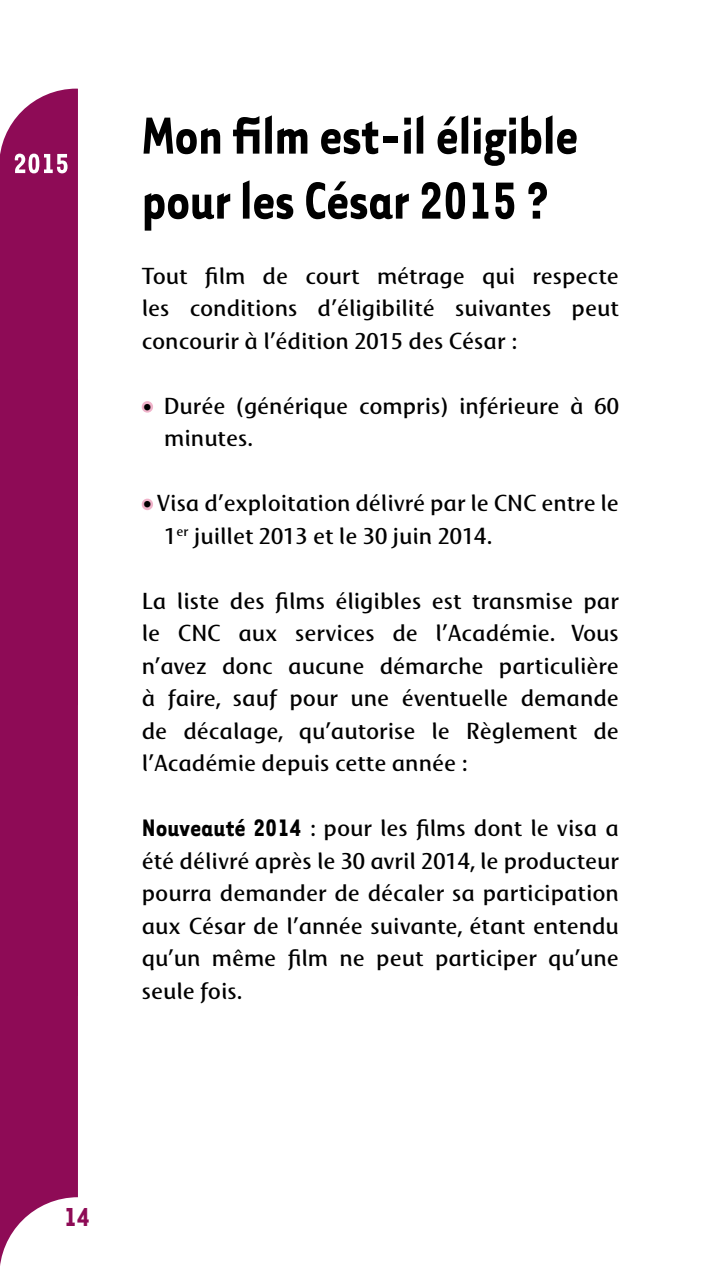
<style>
.page{position:relative;width:709px;height:1276px;background:#fff}
.page>*{position:absolute;margin:0;border:0;box-sizing:border-box;transform-origin:0 0}
.t1{font:700 60px/65px "Tarzana Narrow";letter-spacing:-.01em;color:#000;scale:.95 1}
.t2{font:700 30px "Tarzana Narrow";color:#8e0b56}
.t3{font:22.5px/32.5px "Mosquito";color:#000;text-align:justify}
.s1{font-family:"Tarzana Narrow";font-weight:700;font-size:27.5px}
</style>
<div class="page">
<div style="left:0;top:89px;width:78px;height:290px;background:#8e0b56"></div>
<div style="left:0;top:379px;width:78px;height:522px;background:#8e0b56"></div>
<svg style="left:0;top:901px;width:78px;height:365px;background:#9e2e6e"></svg>
<div style="left:142px;top:401px;width:11px;height:12px;border:5px solid #f0b3ca;border-radius:50%"></div>
<div style="left:142px;top:499px;width:11px;height:11px;border:5px solid #f0b3ca;border-radius:50%"></div>
<svg style="left:14px;top:154px;width:53px;height:19px"></svg>
<h1 class="t1" style="left:142px;top:100px;width:461px">Mon film est-il éligible pour les César 2015 ?</h1>
<p class="t3" style="left:142px;top:259px;width:478px">Tout film de court métrage qui respecte les conditions d’éligibilité suivantes peut concourir à l’édition 2015 des César :</p>
<p class="t3" style="left:164px;top:389px;width:456px;text-indent:-22px">• Durée (générique compris) inférieure à 60 minutes.</p>
<p class="t3" style="left:164px;top:486px;width:456px;text-indent:-22px">• Visa d’exploitation délivré par le CNC entre le<br>1<sup>er</sup> juillet 2013 et le 30 juin 2014.</p>
<p class="t3" style="left:142px;top:584px;width:478px">La liste des films éligibles est transmise par le CNC aux services de l’Académie. Vous n’avez donc aucune démarche particulière à faire, sauf pour une éventuelle demande de décalage, qu’autorise le Règlement de l’Académie depuis cette année :</p>
<p class="t3" style="left:142px;top:811px;width:478px"><span class="s1">Nouveauté 2014</span> : pour les films dont le visa a été délivré après le 30 avril 2014, le producteur pourra demander de décaler sa participation aux César de l’année suivante, étant entendu qu’un même film ne peut participer qu’une seule fois.</p>
<h2 class="t2" style="left:64px;top:1198px;width:28px">14</h2>
</div>
